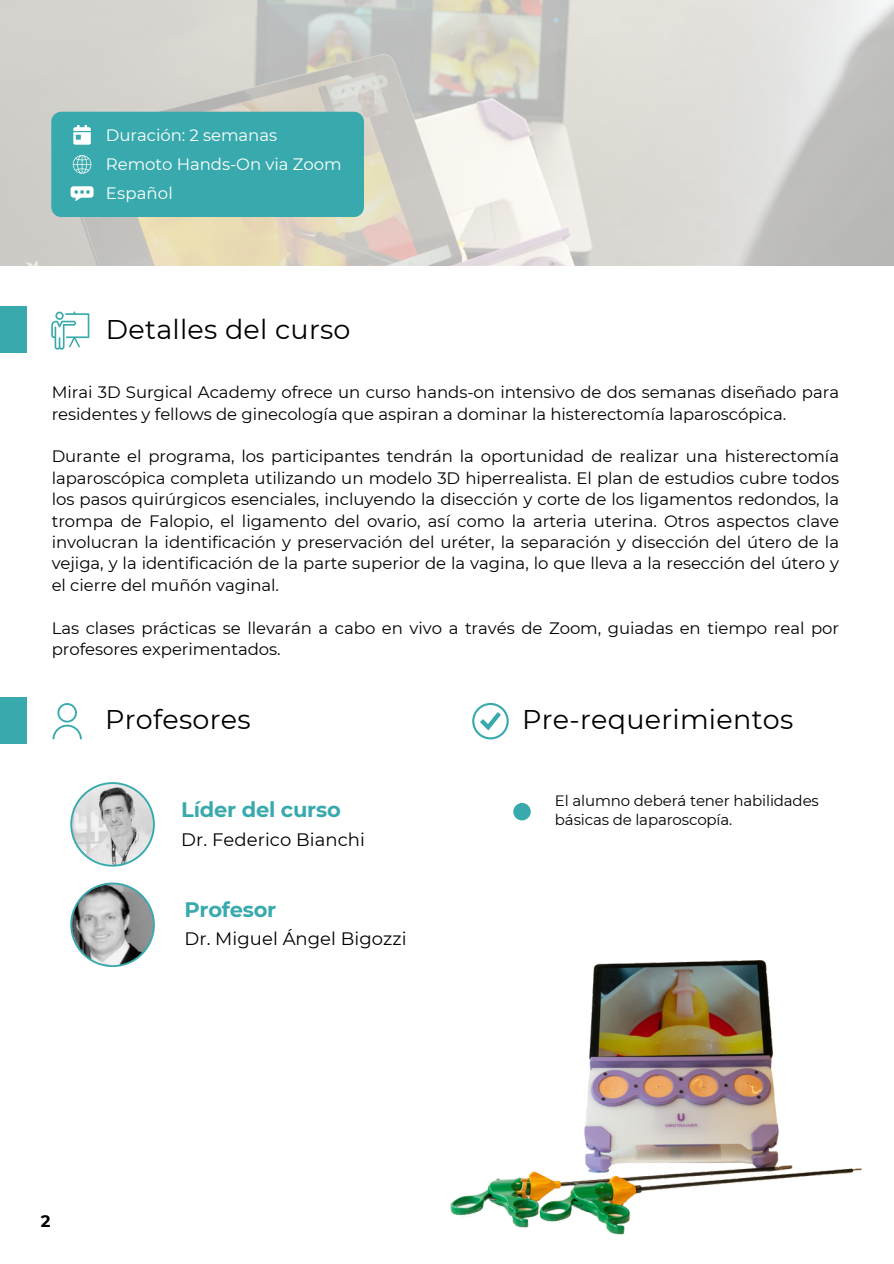
<style>
.page{position:relative;width:894px;height:1264px;background:#fff}
.page>*{position:absolute;margin:0;border:0;box-sizing:border-box;transform-origin:0 0}
.t1{font:27px "Montserrat";letter-spacing:.01em;color:#000}
.t2{font:700 21px "Montserrat";letter-spacing:-.01em;color:#38aaad}
.t3{font:18px "Montserrat";letter-spacing:.005em;color:#000}
.t4{font:16.5px/21.3px "Montserrat";letter-spacing:-.005em;color:#000}
.t5{font:16.5px "Montserrat";letter-spacing:-.005em;color:#fff}
.t6{font:700 16.5px "Montserrat";color:#000}
.t7{font:15px/19.2px "Montserrat";letter-spacing:-.01em;color:#000}
</style>
<div class="page">
<svg style="left:52px;top:703px;width:30px;height:36px"></svg>
<svg style="left:70px;top:782px;width:85px;height:84px"></svg>
<img style="left:72px;top:784px;width:81px;height:80px;border-radius:50%">
<svg style="left:51px;top:311px;width:38px;height:39px"></svg>
<svg style="left:70px;top:882px;width:85px;height:85px"></svg>
<img style="left:72px;top:884px;width:81px;height:81px;border-radius:50%">
<svg style="left:472px;top:703px;width:36px;height:36px"></svg>
<div style="left:0;top:696px;width:27px;height:47px;background:#38aaad"></div>
<div style="left:0;top:306px;width:27px;height:47px;background:#38aaad"></div>
<div style="left:513px;top:803px;width:17px;height:17px;background:#38aaad;border-radius:50%"></div>
<img style="left:0;top:0;width:893px;height:265px">
<div style="left:51px;top:112px;width:313px;height:105px;background:#38aaad;border-radius:10px"></div>
<svg style="left:73px;top:125px;width:18px;height:20px"></svg>
<svg style="left:71px;top:186px;width:22px;height:15px"></svg>
<svg style="left:72px;top:155px;width:20px;height:19px"></svg>
<img style="left:450px;top:960px;width:412px;height:275px">
<p class="t5" style="left:106px;top:125px;width:173px">Duración: 2 semanas</p>
<h2 class="t5" style="left:106px;top:154px;width:237px">Remoto Hands-On via Zoom</h2>
<h3 class="t5" style="left:106px;top:183px;width:68px">Español</h3>
<h3 class="t1" style="left:106px;top:313px;width:246px">Detalles del curso</h3>
<h3 class="t4" style="left:52px;top:382px;width:788px">Mirai 3D Surgical Academy ofrece un curso hands-on intensivo de dos semanas diseñado para residentes y fellows de ginecología que aspiran a dominar la histerectomía laparoscópica.</h3>
<p class="t4" style="left:52px;top:446px;width:788px;text-align:justify">Durante el programa, los participantes tendrán la oportunidad de realizar una histerectomía laparoscópica completa utilizando un modelo 3D hiperrealista. El plan de estudios cubre todos los pasos quirúrgicos esenciales, incluyendo la disección y corte de los ligamentos redondos, la trompa de Falopio, el ligamento del ovario, así como la arteria uterina. Otros aspectos clave involucran la identificación y preservación del uréter, la separación y disección del útero de la vejiga, y la identificación de la parte superior de la vagina, lo que lleva a la resección del útero y el cierre del muñón vaginal.</p>
<h3 class="t4" style="left:52px;top:617px;width:788px">Las clases prácticas se llevarán a cabo en vivo a través de Zoom, guiadas en tiempo real por profesores experimentados.</h3>
<h3 class="t1" style="left:105px;top:702px;width:147px">Profesores</h3>
<h3 class="t1" style="left:522px;top:702px;width:273px">Pre-requerimientos</h3>
<h1 class="t2" style="left:181px;top:796px;width:161px">Líder del curso</h1>
<p class="t7" style="left:554px;top:791px;width:265px">El alumno deberá tener habilidades básicas de laparoscopía.</p>
<p class="t3" style="left:181px;top:828px;width:185px">Dr. Federico Bianchi</p>
<h1 class="t2" style="left:184px;top:897px;width:93px">Profesor</h1>
<p class="t6" style="left:41px;top:1211px;width:11px">2</p>
<h1 class="t3" style="left:184px;top:927px;width:223px">Dr. Miguel Ángel Bigozzi</h1>
</div>
